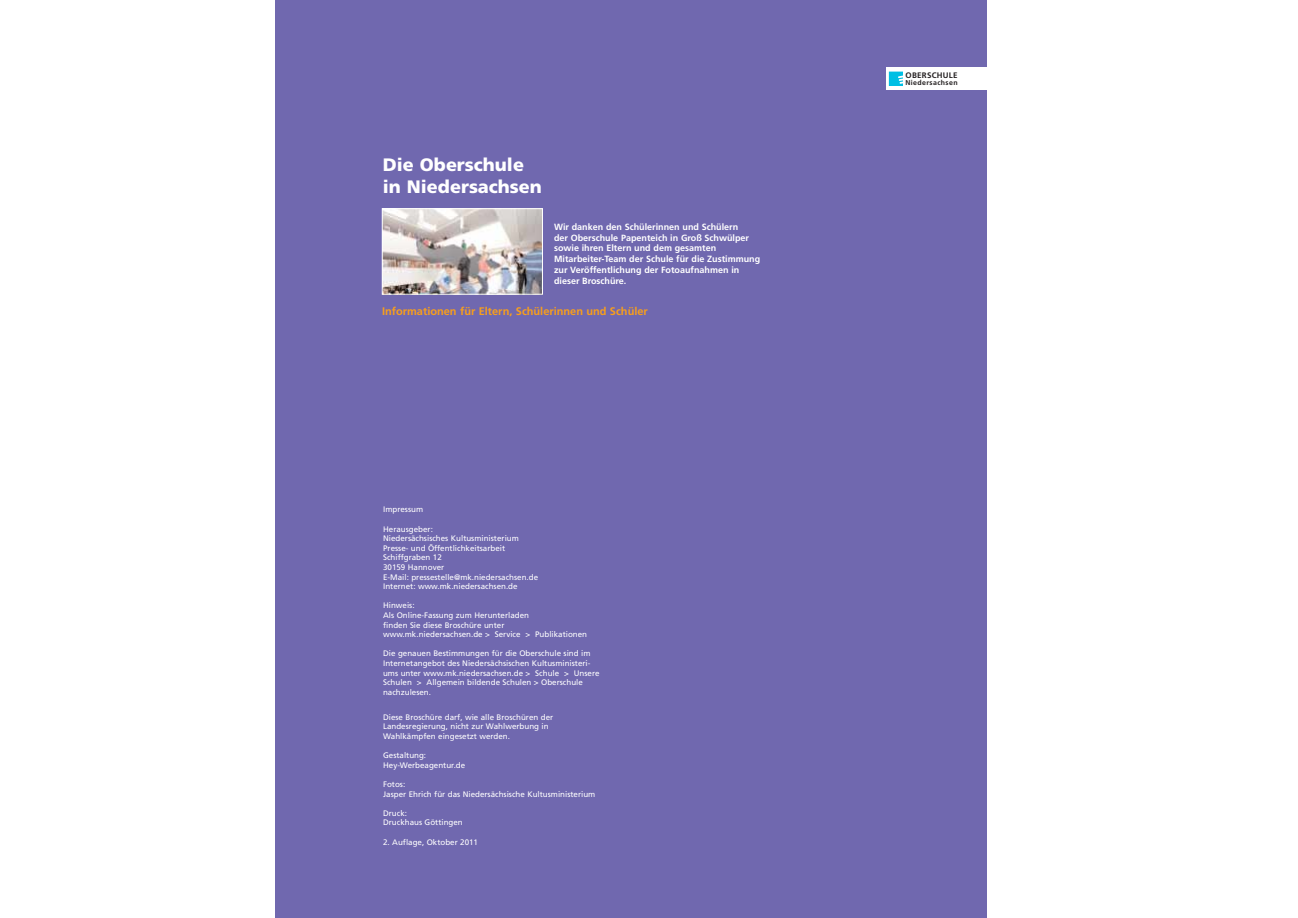
<style>
.page{position:relative;width:1298px;height:918px;background:#fff}
.page>*{position:absolute;margin:0;border:0;box-sizing:border-box;transform-origin:0 0}
.t1{font:900 18px/21.6px "Frutiger";color:#fff}
.t2{font:700 11px "Frutiger";color:#f99f1b}
.t3{font:700 9px/10.8px "Frutiger";color:#fff}
.t4{font:8px/9.6px "Frutiger";color:#fff}
.t5{font:700 8px "Frutiger";letter-spacing:.035em;color:#231f20}
.t6{font:700 7px "Frutiger";letter-spacing:.055em;color:#231f20}
</style>
<div class="page">
<div style="left:275px;top:0;width:712px;height:918px;background:#7068af"></div>
<img style="left:384px;top:210px;width:157px;height:83px">
<div style="left:382px;top:208px;width:161px;height:87px;border:1px solid #fff"></div>
<div style="left:886px;top:68px;width:133px;height:22px;background:#fff"></div>
<svg style="left:889px;top:72px;width:14px;height:14px"></svg>
<h1 class="t1" style="left:383px;top:155px;width:161px">Die Oberschule in Niedersachsen</h1>
<p class="t3" style="left:554px;top:222px;width:208px">Wir danken den Schülerinnen und Schülern<br>der Oberschule Papenteich in Groß Schwülper sowie ihren Eltern und dem gesamten Mitarbeiter-Team der Schule für die Zustimmung zur Veröffentlichung der Fotoaufnahmen in dieser Broschüre.</p>
<h2 class="t2" style="left:382px;top:306px;width:267px">Informationen für Eltern, Schülerinnen und Schüler</h2>
<p class="t4" style="left:383px;top:505px;width:42px">Impressum</p>
<p class="t4" style="left:383px;top:525px;width:157px">Herausgeber:<br>Niedersächsisches Kultusministerium<br>Presse- und Öffentlichkeitsarbeit<br>Schiffgraben 12<br>30159 Hannover<br>E-Mail: pressestelle@mk.niedersachsen.de<br>Internet: www.mk.niedersachsen.de</p>
<p class="t4" style="left:383px;top:601px;width:206px">Hinweis:<br>Als Online-Fassung zum Herunterladen<br>finden Sie diese Broschüre unter www.mk.niedersachsen.de &gt; Service &gt; Publikationen</p>
<p class="t4" style="left:383px;top:649px;width:218px">Die genauen Bestimmungen für die Oberschule sind im Internetangebot des Niedersächsischen Kultusministeri&shy;ums unter www.mk.niedersachsen.de &gt; Schule &gt; Unsere Schulen &gt; Allgemein bildende Schulen &gt; Oberschule nachzulesen.</p>
<p class="t4" style="left:383px;top:713px;width:172px">Diese Broschüre darf, wie alle Broschüren der<br>Landesregierung, nicht zur Wahlwerbung in<br>Wahlkämpfen eingesetzt werden.</p>
<p class="t4" style="left:383px;top:751px;width:84px">Gestaltung:<br>Hey-Werbeagentur.de</p>
<p class="t4" style="left:383px;top:780px;width:214px">Fotos:<br>Jasper Ehrich für das Niedersächsische Kultusministerium</p>
<p class="t4" style="left:383px;top:809px;width:81px">Druck:<br>Druckhaus Göttingen</p>
<p class="t4" style="left:383px;top:838px;width:96px">2. Auflage, Oktober 2011</p>
<p class="t5" style="left:906px;top:72px;width:54px">OBERSCHULE</p>
<p class="t6" style="left:906px;top:80px;width:54px">Niedersachsen</p>
</div>
